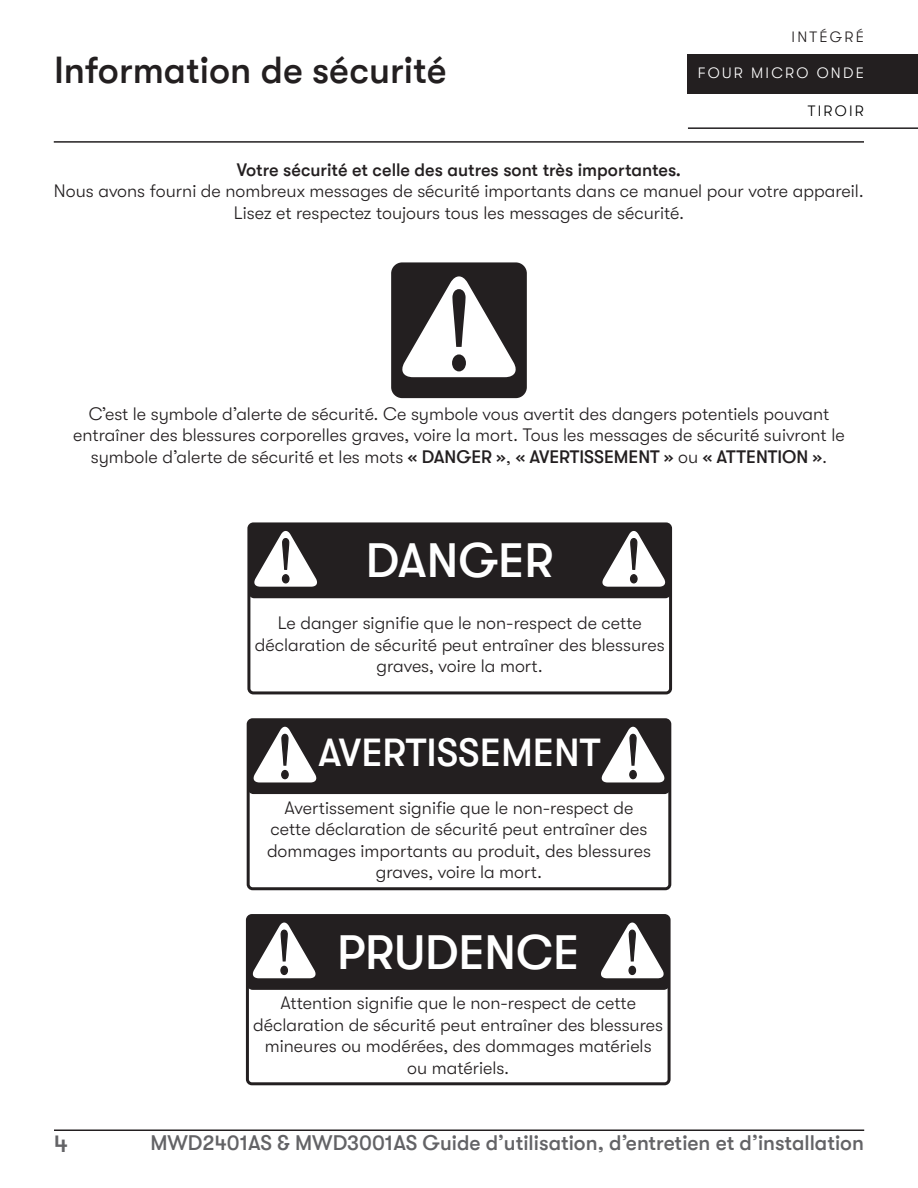
<style>
.page{position:relative;width:918px;height:1188px;background:#fff}
.page>*{position:absolute;margin:0;border:0;box-sizing:border-box;transform-origin:0 0}
.t1{font:500 48px "GT Walsheim";color:#fff}
.t2{font:500 39px "GT Walsheim";color:#fff}
.t3{font:500 37.5px "GT Walsheim";color:#231f20}
.t4{font:500 24px "GT Walsheim";color:#636366}
.t5{font:500 21px "GT Walsheim";color:#636366}
.t6{font:300 18px/21.6px "GT Walsheim";color:#231f20;text-align:center}
.t7{font:500 18px "GT Walsheim";color:#231f20}
.t8{font:300 15px "GT Walsheim";letter-spacing:.15em;color:#fff}
.t9{font:300 15px "GT Walsheim";letter-spacing:.15em;color:#231f20}
.t10{font:300 15px "GT Walsheim";letter-spacing:.15em;color:#000}
.s1{font-weight:500}
</style>
<div class="page">
<div style="left:688px;top:54px;width:230px;height:40px;background:#231f20"></div>
<hr style="left:688px;top:127px;width:230px;height:2px;background:#231f20">
<hr style="left:54px;top:141px;width:810px;height:2px;background:#231f20">
<hr style="left:54px;top:1130px;width:810px;height:1px;background:#231f20">
<div style="left:246px;top:914px;width:425px;height:171px;border:3px solid #231f20;border-radius:4px"></div>
<div style="left:247px;top:522px;width:425px;height:172px;border:3px solid #231f20;border-radius:4px"></div>
<div style="left:247px;top:718px;width:424px;height:172px;border:3px solid #231f20;border-radius:4px"></div>
<div style="left:248px;top:523px;width:423px;height:75px;background:#231f20;border-radius:6px"></div>
<svg style="left:254px;top:531px;width:63px;height:56px"></svg>
<svg style="left:602px;top:531px;width:64px;height:56px"></svg>
<div style="left:391px;top:262px;width:136px;height:136px;background:#231f20;border-radius:11px"></div>
<svg style="left:391px;top:271px;width:125px;height:114px"></svg>
<div style="left:247px;top:719px;width:424px;height:75px;background:#231f20;border-radius:6px"></div>
<svg style="left:253px;top:726px;width:64px;height:57px"></svg>
<svg style="left:601px;top:726px;width:64px;height:57px"></svg>
<div style="left:247px;top:915px;width:423px;height:75px;background:#231f20;border-radius:6px"></div>
<svg style="left:252px;top:922px;width:64px;height:57px"></svg>
<svg style="left:601px;top:922px;width:63px;height:57px"></svg>
<h3 class="t3" style="left:54px;top:49px;width:394px">Information de sécurité</h3>
<p class="t9" style="left:792px;top:28px;width:74px">INTÉGRÉ</p>
<p class="t8" style="left:698px;top:64px;width:168px">FOUR MICRO ONDE</p>
<p class="t10" style="left:808px;top:102px;width:58px">TIROIR</p>
<p class="t7" style="left:237px;top:159px;width:446px">Votre sécurité et celle des autres sont très importantes.</p>
<p class="t6" style="left:54px;top:181px;width:812px">Nous avons fourni de nombreux messages de sécurité importants dans ce manuel pour votre appareil.<br>Lisez et respectez toujours tous les messages de sécurité.</p>
<p class="t6" style="left:73px;top:403px;width:773px">C’est le symbole d’alerte de sécurité. Ce symbole vous avertit des dangers potentiels pouvant entraîner des blessures corporelles graves, voire la mort. Tous les messages de sécurité suivront le symbole d’alerte de sécurité et les mots <span class="s1">« DANGER »</span>, <span class="s1">« AVERTISSEMENT »</span> ou <span class="s1">« ATTENTION »</span>.</p>
<h1 class="t1" style="left:366px;top:534px;width:189px">DANGER</h1>
<p class="t6" style="left:255px;top:612px;width:411px">Le danger signifie que le non-respect de cette déclaration de sécurité peut entraîner des blessures graves, voire la mort.</p>
<h2 class="t2" style="left:318px;top:731px;width:284px">AVERTISSEMENT</h2>
<p class="t6" style="left:267px;top:797px;width:385px">Avertissement signifie que le non-respect de cette déclaration de sécurité peut entraîner des dommages importants au produit, des blessures graves, voire la mort.</p>
<h1 class="t1" style="left:337px;top:925px;width:244px">PRUDENCE</h1>
<p class="t6" style="left:253px;top:992px;width:411px">Attention signifie que le non-respect de cette déclaration de sécurité peut entraîner des blessures mineures ou modérées, des dommages matériels ou matériels.</p>
<h3 class="t4" style="left:54px;top:1131px;width:15px">4</h3>
<p class="t5" style="left:150px;top:1131px;width:715px">MWD2401AS &amp; MWD3001AS Guide d’utilisation, d’entretien et d’installation</p>
</div>
